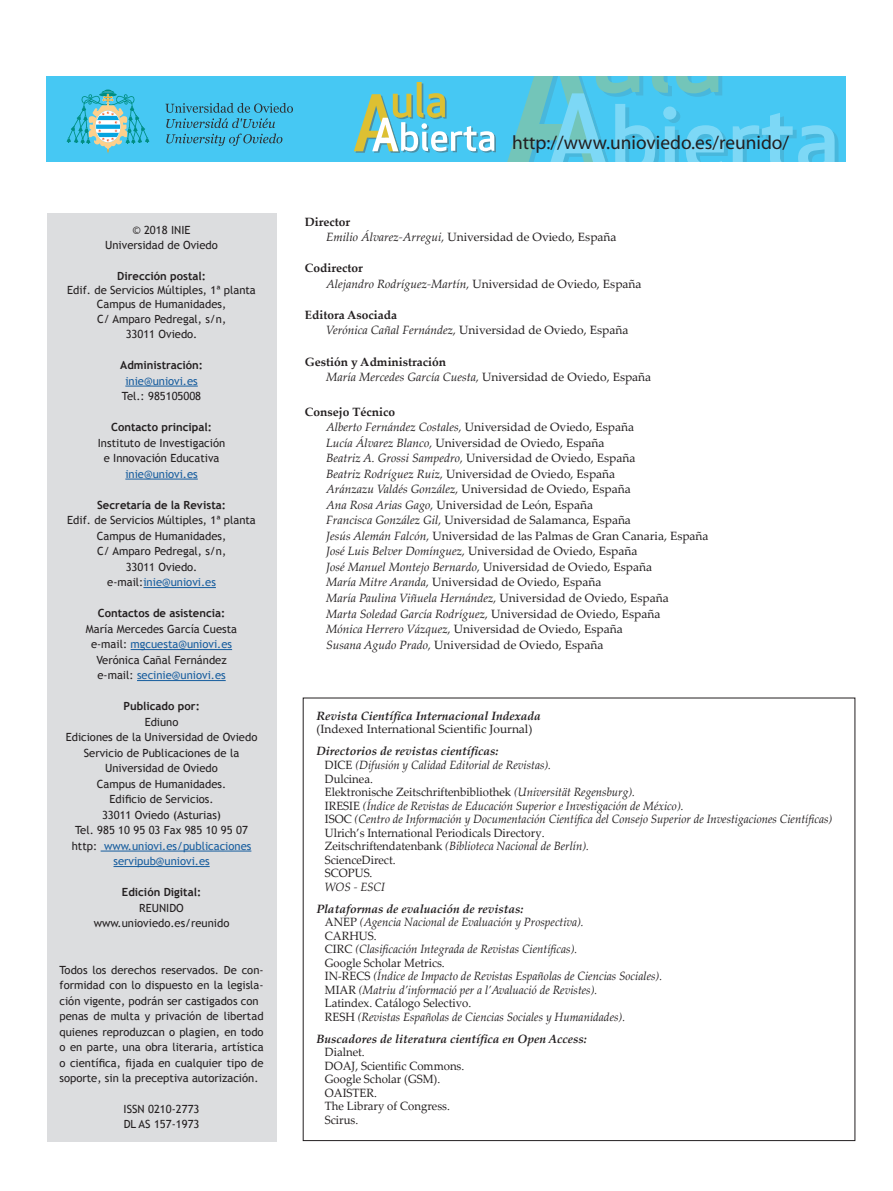
<style>
.page{position:relative;width:893px;height:1191px;background:#fff}
.page>*{position:absolute;margin:0;border:0;box-sizing:border-box;transform-origin:0 0}
.t1{font:19.35px "Myriad Pro";color:#231f20}
.t2{font:12px/15.6px "Palatino Linotype";color:#231f20}
.t3{font:italic 12px/13.5px "Palatino Linotype";color:#231f20;scale:.95 1}
.t4{font:italic 12px/15.6px "Palatino Linotype";color:#231f20}
.t5{font:12px/13.5px "Palatino Linotype";color:#231f20;scale:.95 1}
.t6{font:italic 700 12px "Palatino Linotype";color:#231f20}
.t7{font:11.25px/15.5px "Trebuchet MS";color:#231f20;text-align:center}
.t8{font:700 11.25px "Trebuchet MS";color:#231f20}
.t9{font:11.25px "Trebuchet MS";color:#175d9e}
.s1{color:#175d9e}
.s2{font-weight:700}
.s3{font-style:italic}
.s4{font-weight:700;font-style:normal}
.s5{font-style:normal}
</style>
<div class="page">
<div style="left:47px;top:77px;width:799px;height:85px;background:#46c8f3"></div>
<svg style="left:507px;top:77px;width:331px;height:85px"></svg>
<svg style="left:165px;top:103px;width:128px;height:43px"></svg>
<svg style="left:67px;top:90px;width:82px;height:63px"></svg>
<svg style="left:354px;top:82px;width:142px;height:71px"></svg>
<div style="left:47px;top:213px;width:229px;height:928px;background:#dcdddf"></div>
<hr style="left:125px;top:386px;width:73px;height:1px;background:#175d9e">
<hr style="left:125px;top:479px;width:73px;height:1px;background:#175d9e">
<hr style="left:143px;top:587px;width:73px;height:1px;background:#175d9e">
<hr style="left:131px;top:649px;width:101px;height:1px;background:#175d9e">
<hr style="left:137px;top:680px;width:89px;height:1px;background:#175d9e">
<hr style="left:101px;top:850px;width:150px;height:1px;background:#175d9e">
<hr style="left:113px;top:866px;width:97px;height:1px;background:#175d9e">
<p class="t7" style="left:105px;top:222px;width:114px">© 2018 INIE<br>Universidad de Oviedo</p>
<p class="t8" style="left:117px;top:269px;width:90px">Dirección postal:</p>
<p class="t7" style="left:67px;top:283px;width:190px;line-height:14.1px">Edif. de Servicios Múltiples, 1ª planta<br>Campus de Humanidades,<br>C/ Amparo Pedregal, s/n,</p>
<p class="t7" style="left:126px;top:326px;width:73px">33011 Oviedo.</p>
<p class="t8" style="left:120px;top:358px;width:84px">Administración:</p>
<p class="t9" style="left:125px;top:374px;width:74px">inie@uniovi.es</p>
<p class="t7" style="left:122px;top:388px;width:81px">Tel.: 985105008</p>
<p class="t8" style="left:111px;top:420px;width:102px">Contacto principal:</p>
<p class="t7" style="left:98px;top:435px;width:129px">Instituto de Investigación e Innovación Educativa</p>
<p class="t9" style="left:125px;top:467px;width:74px">inie@uniovi.es</p>
<p class="t8" style="left:97px;top:497px;width:130px">Secretaría de la Revista:</p>
<p class="t7" style="left:67px;top:512px;width:190px">Edif. de Servicios Múltiples, 1ª planta<br>Campus de Humanidades,<br>C/ Amparo Pedregal, s/n,<br>33011 Oviedo.<br>e-mail:<span class="s1">inie@uniovi.es</span></p>
<p class="t8" style="left:98px;top:606px;width:129px">Contactos de asistencia:</p>
<p class="t7" style="left:86px;top:621px;width:153px">María Mercedes García Cuesta e-mail: <span class="s1">mgcuesta@uniovi.es<br></span>Verónica Cañal Fernández e-mail: <span class="s1">secinie@uniovi.es</span></p>
<p class="t8" style="left:123px;top:699px;width:78px">Publicado por:</p>
<p class="t7" style="left:66px;top:714px;width:193px">Ediuno<br>Ediciones de la Universidad de Oviedo<br>Servicio de Publicaciones de la<br>Universidad de Oviedo<br>Campus de Humanidades.<br>Edificio de Servicios.<br>33011 Oviedo (Asturias)<br>Tel. 985 10 95 03 Fax 985 10 95 07 http: <span class="s1">www.uniovi.es/publicaciones servipub@uniovi.es</span></p>
<p class="t8" style="left:122px;top:885px;width:81px">Edición Digital:</p>
<p class="t7" style="left:94px;top:900px;width:137px">REUNIDO www.unioviedo.es/reunido</p>
<p class="t7" style="left:60px;top:962px;width:206px;text-align:left">Todos los derechos reservados. De con&shy;formidad con lo dispuesto en la legisla&shy;ción vigente, podrán ser castigados con penas de multa y privación de libertad quienes reproduzcan o plagien, en todo o en parte, una obra literaria, artística o científica, fijada en cualquier tipo de soporte, sin la preceptiva autorización.</p>
<p class="t7" style="left:124px;top:1101px;width:77px;text-align:left">ISSN 0210-2773<br>DL AS 157-1973</p>
<h1 class="t1" style="left:512px;top:133px;width:279px">http://www.unioviedo.es/reunido/</h1>
<p class="t2" style="left:326px;top:213px;width:292px;text-indent:-21px"><span class="s2">Director<br></span><span class="s3">Emilio Álvarez-Arregui,</span> Universidad de Oviedo, España</p>
<p class="t4" style="left:326px;top:260px;width:317px;text-indent:-21px"><span class="s4">Codirector<br></span>Alejandro Rodríguez-Martín, <span class="s5">Universidad de Oviedo, España</span></p>
<p class="t2" style="left:326px;top:306px;width:304px;text-indent:-21px"><span class="s2">Editora Asociada<br></span><span class="s3">Verónica Cañal Fernández,</span> Universidad de Oviedo, España</p>
<p class="t4" style="left:326px;top:353px;width:327px;text-indent:-21px"><span class="s4">Gestión y Administración<br></span>María Mercedes García Cuesta, <span class="s5">Universidad de Oviedo, España</span></p>
<p class="t2" style="left:326px;top:403px;width:384px;text-indent:-21px"><span class="s2">Consejo Técnico<br></span><span class="s3">Alberto Fernández Costales,</span> Universidad de Oviedo, España<br><span class="s3">Lucía Álvarez Blanco,</span> Universidad de Oviedo, España<br><span class="s3">Beatriz A. Grossi Sampedro,</span> Universidad de Oviedo, España<br><span class="s3">Beatriz Rodríguez Ruiz,</span> Universidad de Oviedo, España<br><span class="s3">Aránzazu Valdés González,</span> Universidad de Oviedo, España<br><span class="s3">Ana Rosa Arias Gago,</span> Universidad de León, España<br><span class="s3">Francisca González Gil,</span> Universidad de Salamanca, España<br><span class="s3">Jesús Alemán Falcón,</span> Universidad de las Palmas de Gran Canaria, España <span class="s3">José Luis Belver Domínguez,</span> Universidad de Oviedo, España<br><span class="s3">José Manuel Montejo Bernardo,</span> Universidad de Oviedo, España<br><span class="s3">María Mitre Aranda,</span> Universidad de Oviedo, España<br><span class="s3">María Paulina Viñuela Hernández,</span> Universidad de Oviedo, España<br><span class="s3">Marta Soledad García Rodríguez,</span> Universidad de Oviedo, España<br><span class="s3">Mónica Herrero Vázquez,</span> Universidad de Oviedo, España<br><span class="s3">Susana Agudo Prado,</span> Universidad de Oviedo, España</p>
<p class="t6" style="left:316px;top:707px;width:226px">Revista Científica Internacional Indexada</p>
<p class="t2" style="left:316px;top:721px;width:218px">(Indexed International Scientific Journal)</p>
<p class="t3" style="left:325px;top:744px;width:536px;text-indent:-8px"><span class="s2">Directorios de revistas científicas:<br></span><span class="s5">DICE</span> (Difusión y Calidad Editorial de Revistas).<br><span class="s5">Dulcinea.<br>Elektronische Zeitschriftenbibliothek</span> (Universität Regensburg).<br><span class="s5">IRESIE</span> (Índice de Revistas de Educación Superior e Investigación de México).<br><span class="s5">ISOC</span> (Centro de Información y Documentación Científica del Consejo Superior de Investigaciones Científicas)<br><span class="s5">Ulrich’s International Periodicals Directory.<br>Zeitschriftendatenbank</span> (Biblioteca Nacional de Berlín).<br><span class="s5">ScienceDirect.<br>SCOPUS.</span></p>
<p class="t3" style="left:325px;top:879px;width:65px">WOS - ESCI</p>
<p class="t3" style="left:325px;top:901px;width:357px;text-indent:-9px"><span class="s2">Plataformas de evaluación de revistas:<br></span><span class="s5">ANEP</span> (Agencia Nacional de Evaluación y Prospectiva).<br><span class="s5">CARHUS.<br>CIRC</span> (Clasificación Integrada de Revistas Científicas).<br><span class="s5">Google Scholar Metrics.<br>IN-RECS</span> (Índice de Impacto de Revistas Españolas de Ciencias Sociales).<br><span class="s5">MIAR</span> (Matriu d’informació per a l’Avaluació de Revistes).<br><span class="s5">Latindex. Catálogo Selectivo.<br>RESH</span> (Revistas Españolas de Ciencias Sociales y Humanidades).</p>
<p class="t6" style="left:316px;top:1030px;width:272px">Buscadores de literatura científica en Open Access:</p>
<p class="t5" style="left:325px;top:1044px;width:148px">Dialnet.<br>DOAJ, Scientific Commons.<br>Google Scholar (GSM).<br>OAISTER.<br>The Library of Congress.<br>Scirus.</p>
</div>
